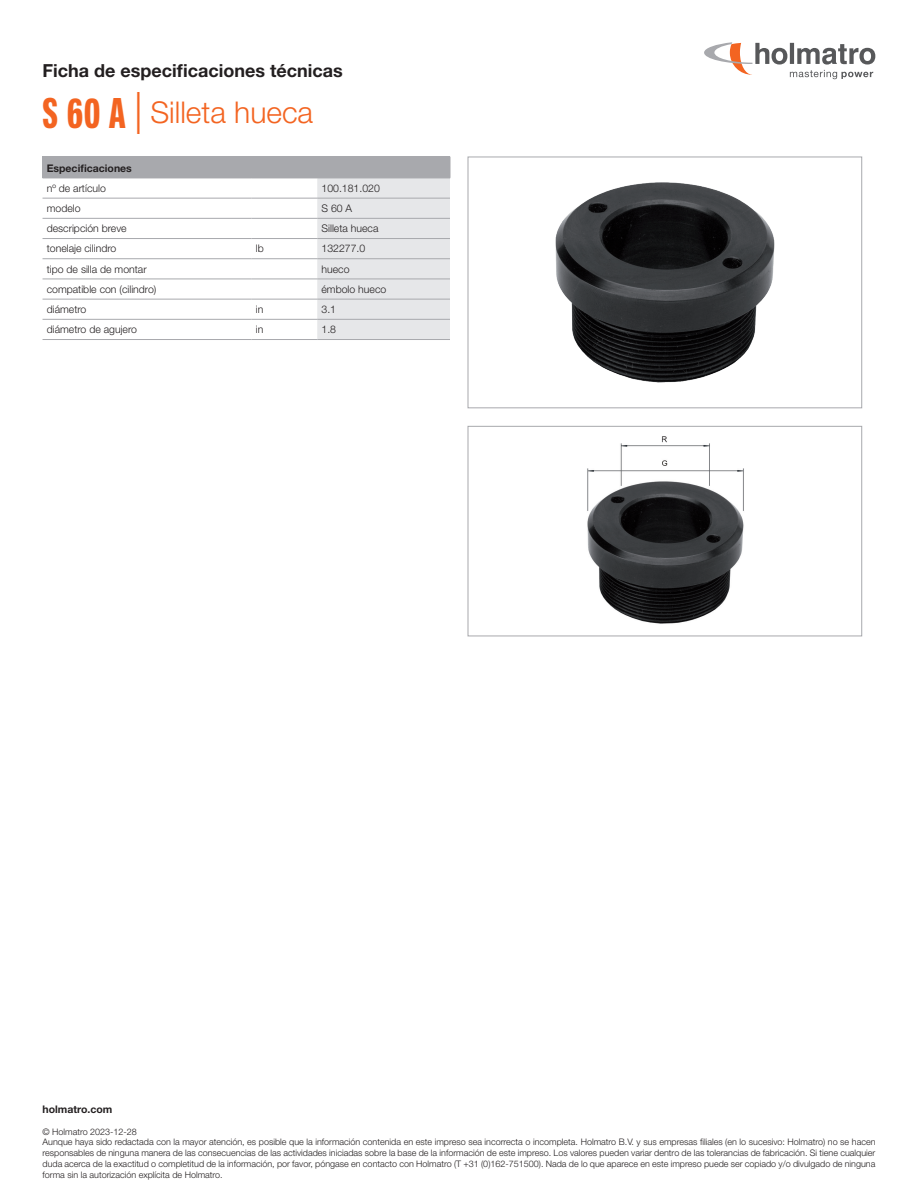
<style>
.page{position:relative;width:918px;height:1188px;background:#fff}
.page>*{position:absolute;margin:0;border:0;box-sizing:border-box;transform-origin:0 0}
.t1{font:300 30px "Helvetica Neue LT Std";color:#f36421}
.t2{font:700 18px "Helvetica Neue LT Std";color:#231f20}
.t3{font:300 10.5px "Helvetica Neue LT Std";color:#231f20}
.t4{font:700 10.5px "Helvetica Neue LT Std";color:#231f20}
.t5{font:300 9px/10.8px "Helvetica Neue LT Std";color:#231f20}
.s1{font-family:"Neue Helvetica Pro 79 Cm";font-weight:700;font-size:42px}
.s2{font-size:42px}
</style>
<div class="page">
<svg style="left:704px;top:42px;width:171px;height:37px"></svg>
<div style="left:43px;top:157px;width:407px;height:21px;background:#a8a9ad"></div>
<svg style="left:317px;top:157px;width:134px;height:182px;background:#dedfe1"></svg>
<hr style="left:43px;top:178px;width:209px;height:1px;background:#a8a9ad">
<hr style="left:252px;top:178px;width:65px;height:1px;background:#a8a9ad">
<hr style="left:317px;top:178px;width:133px;height:1px;background:#a8a9ad">
<hr style="left:43px;top:198px;width:209px;height:1px;background:#a8a9ad">
<hr style="left:252px;top:198px;width:65px;height:1px;background:#a8a9ad">
<hr style="left:317px;top:198px;width:133px;height:1px;background:#a8a9ad">
<hr style="left:43px;top:218px;width:209px;height:1px;background:#a8a9ad">
<hr style="left:252px;top:218px;width:65px;height:1px;background:#a8a9ad">
<hr style="left:317px;top:218px;width:133px;height:1px;background:#a8a9ad">
<hr style="left:43px;top:238px;width:209px;height:1px;background:#a8a9ad">
<hr style="left:252px;top:238px;width:65px;height:1px;background:#a8a9ad">
<hr style="left:317px;top:238px;width:133px;height:1px;background:#a8a9ad">
<hr style="left:43px;top:258px;width:209px;height:1px;background:#a8a9ad">
<hr style="left:252px;top:258px;width:65px;height:1px;background:#a8a9ad">
<hr style="left:317px;top:258px;width:133px;height:1px;background:#a8a9ad">
<hr style="left:43px;top:279px;width:209px;height:1px;background:#a8a9ad">
<hr style="left:252px;top:279px;width:65px;height:1px;background:#a8a9ad">
<hr style="left:317px;top:279px;width:133px;height:1px;background:#a8a9ad">
<hr style="left:43px;top:299px;width:209px;height:1px;background:#a8a9ad">
<hr style="left:252px;top:299px;width:65px;height:1px;background:#a8a9ad">
<hr style="left:317px;top:299px;width:133px;height:1px;background:#a8a9ad">
<hr style="left:43px;top:339px;width:209px;height:1px;background:#a8a9ad">
<hr style="left:43px;top:319px;width:209px;height:1px;background:#a8a9ad">
<hr style="left:252px;top:339px;width:65px;height:1px;background:#a8a9ad">
<hr style="left:252px;top:319px;width:65px;height:1px;background:#a8a9ad">
<hr style="left:317px;top:339px;width:133px;height:1px;background:#a8a9ad">
<hr style="left:317px;top:319px;width:133px;height:1px;background:#a8a9ad">
<img style="left:587px;top:436px;width:157px;height:188px">
<div style="left:468px;top:426px;width:394px;height:210px;border:1px solid #a8a9ad"></div>
<img style="left:555px;top:182px;width:220px;height:201px">
<div style="left:468px;top:157px;width:394px;height:251px;border:1px solid #a8a9ad"></div>
<h2 class="t2" style="left:43px;top:59px;width:302px">Ficha de especificaciones técnicas</h2>
<h1 class="t1" style="left:43px;top:94px;width:272px"><span class="s1">S 60 A</span> <span class="s2">|</span> Silleta hueca</h1>
<p class="t4" style="left:47px;top:161px;width:87px">Especificaciones</p>
<p class="t3" style="left:47px;top:182px;width:61px">nº de artículo</p>
<p class="t3" style="left:322px;top:182px;width:60px">100.181.020</p>
<p class="t3" style="left:47px;top:202px;width:35px">modelo</p>
<p class="t3" style="left:322px;top:202px;width:32px">S 60 A</p>
<p class="t3" style="left:47px;top:222px;width:81px">descripción breve</p>
<p class="t3" style="left:322px;top:222px;width:58px">Silleta hueca</p>
<p class="t3" style="left:47px;top:242px;width:71px">tonelaje cilindro</p>
<p class="t3" style="left:256px;top:242px;width:9px">lb</p>
<p class="t3" style="left:322px;top:242px;width:45px">132277.0</p>
<p class="t3" style="left:47px;top:262px;width:101px">tipo de silla de montar</p>
<p class="t3" style="left:322px;top:262px;width:30px">hueco</p>
<p class="t3" style="left:47px;top:283px;width:111px">compatible con (cilindro)</p>
<p class="t3" style="left:322px;top:283px;width:66px">émbolo hueco</p>
<p class="t3" style="left:47px;top:303px;width:41px">diámetro</p>
<p class="t3" style="left:256px;top:303px;width:9px">in</p>
<p class="t3" style="left:322px;top:303px;width:16px">3.1</p>
<p class="t3" style="left:47px;top:323px;width:92px">diámetro de agujero</p>
<p class="t3" style="left:256px;top:323px;width:9px">in</p>
<p class="t3" style="left:322px;top:323px;width:16px">1.8</p>
<p class="t4" style="left:43px;top:1103px;width:71px">holmatro.com</p>
<p class="t5" style="left:43px;top:1126px;width:835px">© Holmatro 2023-12-28<br>Aunque haya sido redactada con la mayor atención, es posible que la información contenida en este impreso sea incorrecta o incompleta. Holmatro B.V. y sus empresas filiales (en lo sucesivo: Holmatro) no se hacen responsables de ninguna manera de las consecuencias de las actividades iniciadas sobre la base de la información de este impreso. Los valores pueden variar dentro de las tolerancias de fabricación. Si tiene cualquier duda acerca de la exactitud o completitud de la información, por favor, póngase en contacto con Holmatro (T +31 (0)162-751500). Nada de lo que aparece en este impreso puede ser copiado y/o divulgado de ninguna forma sin la autorización explícita de Holmatro.</p>
</div>
